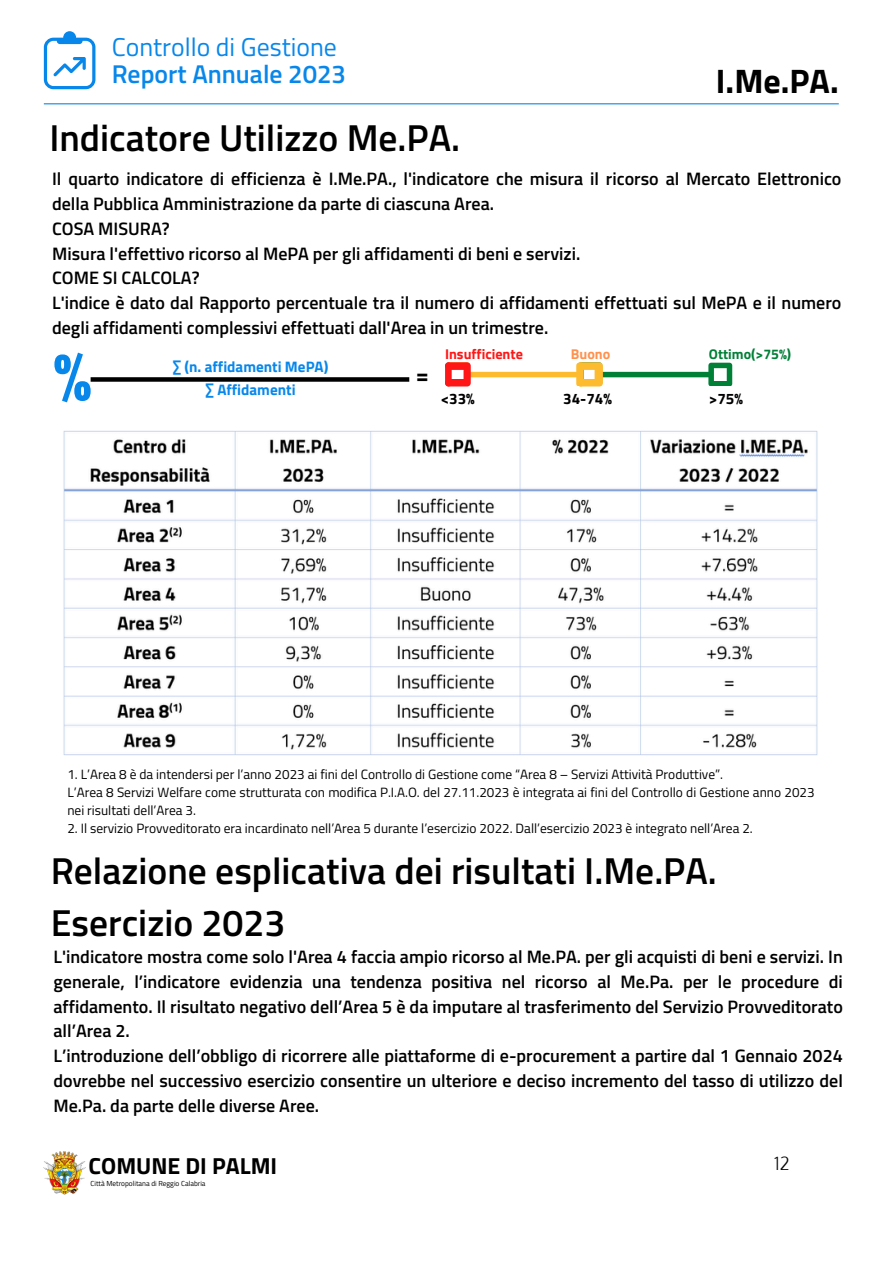
<style>
.page{position:relative;width:894px;height:1264px;background:#fff}
.page>*{position:absolute;margin:0;border:0;box-sizing:border-box;transform-origin:0 0}
.t1{font:700 67.95px "Titillium Web";color:#0887eb}
.t2{font:600 37.5px/51.8px "Titillium Web";color:#000}
.t3{font:700 34.05px "Titillium Web";color:#000}
.t4{font:25.8px "Titillium Web";color:#0887eb}
.t5{font:600 25.8px "Titillium Web";color:#0887eb}
.t6{font:700 23.25px "Titillium Web";color:#000}
.t7{font:700 22.35px "Titillium Web";color:#000}
.t8{font:600 18px/24.8px "Titillium Web";color:#000}
.t9{font:300 18px "Oxygen";color:#000}
.t10{font:700 15.15px "Titillium Web";color:#0887eb}
.t11{font:700 15.15px "Titillium Web";color:#000}
.t12{font:700 14.25px "Titillium Web";color:#ff1616}
.t13{font:700 14.25px "Titillium Web";color:#ff914d}
.t14{font:700 14.1px "Titillium Web";color:#008037}
.t15{font:13.5px/18.1px "Titillium Web";color:#000}
.t16{font:7.2px "Titillium Web";color:#000}
</style>
<div class="page">
<img style="left:44px;top:1151px;width:41px;height:44px">
<svg style="left:44px;top:31px;width:51px;height:58px"></svg>
<hr style="left:44px;top:103px;width:794px;height:1px;background:#0887eb">
<div style="left:91px;top:377px;width:318px;height:5px;background:#000"></div>
<svg style="left:445px;top:362px;width:6px;height:24px"></svg>
<div style="left:445px;top:379px;width:23px;height:7px;background:#ff1616;border-radius:4px"></div>
<svg style="left:446px;top:362px;width:286px;height:24px"></svg>
<div style="left:577px;top:379px;width:23px;height:7px;background:#fdbb2f;border-radius:4px"></div>
<div style="left:577px;top:362px;width:23px;height:8px;background:#fdbb2f;border-radius:4px"></div>
<img style="left:63px;top:430px;width:755px;height:326px">
<h4 class="t4" style="left:112px;top:27px;width:226px">Controllo di Gestione</h4>
<h3 class="t5" style="left:112px;top:54px;width:236px">Report Annuale 2023</h3>
<h6 class="t3" style="left:715px;top:54px;width:124px">I.Me.PA.</h6>
<h6 class="t2" style="left:49px;top:111px;width:412px">Indicatore Utilizzo Me.PA.</h6>
<h6 class="t8" style="left:52px;top:166px;width:790px">Il quarto indicatore di efficienza è I.Me.PA., l'indicatore che misura il ricorso al Mercato Elettronico della Pubblica Amministrazione da parte di ciascuna Area.<br>COSA MISURA?<br>Misura l'effettivo ricorso al MePA per gli affidamenti di beni e servizi.<br>COME SI CALCOLA?<br>L'indice è dato dal Rapporto percentuale tra il numero di affidamenti effettuati sul MePA e il numero degli affidamenti complessivi effettuati dall'Area in un trimestre.</h6>
<h6 class="t1" style="left:53px;top:323px;width:40px">%</h6>
<h6 class="t10" style="left:173px;top:355px;width:157px">∑ (n. affidamenti MePA)</h6>
<h1 class="t10" style="left:205px;top:378px;width:91px">∑ Affidamenti</h1>
<p class="t7" style="left:416px;top:357px;width:14px">=</p>
<h5 class="t12" style="left:445px;top:342px;width:79px">Insufficiente</h5>
<h1 class="t13" style="left:570px;top:342px;width:41px">Buono</h1>
<p class="t14" style="left:708px;top:343px;width:84px">Ottimo(&gt;75%)</p>
<p class="t11" style="left:440px;top:387px;width:36px">&lt;33%</p>
<h6 class="t11" style="left:563px;top:387px;width:50px">34-74%</h6>
<h6 class="t11" style="left:708px;top:386px;width:36px">&gt;75%</h6>
<p class="t15" style="left:67px;top:764px;width:657px">1. L’Area 8 è da intendersi per l’anno 2023 ai fini del Controllo di Gestione come “Area 8 – Servizi Attività Produttive”.</p>
<p class="t15" style="left:67px;top:782px;width:748px">L’Area 8 Servizi Welfare come strutturata con modifica P.I.A.O. del 27.11.2023 è integrata ai fini del Controllo di Gestione anno 2023 nei risultati dell’Area 3.</p>
<h1 class="t15" style="left:67px;top:818px;width:686px">2. Il servizio Provveditorato era incardinato nell’Area 5 durante l’esercizio 2022. Dall’esercizio 2023 è integrato nell’Area 2.</h1>
<h6 class="t2" style="left:51px;top:844px;width:667px">Relazione esplicativa dei risultati I.Me.PA.<br>Esercizio 2023</h6>
<p class="t8" style="left:53px;top:944px;width:790px">L'indicatore mostra come solo l'Area 4 faccia ampio ricorso al Me.PA. per gli acquisti di beni e servizi. In generale, l’indicatore evidenzia una tendenza positiva nel ricorso al Me.Pa. per le procedure di affidamento. Il risultato negativo dell’Area 5 è da imputare al trasferimento del Servizio Provveditorato all’Area 2.<br>L’introduzione dell’obbligo di ricorrere alle piattaforme di e-procurement a partire dal 1 Gennaio 2024 dovrebbe nel successivo esercizio consentire un ulteriore e deciso incremento del tasso di utilizzo del Me.Pa. da parte delle diverse Aree.</p>
<p class="t6" style="left:89px;top:1147px;width:190px">COMUNE DI PALMI</p>
<p class="t16" style="left:90px;top:1177px;width:117px">Città Metropolitana di Reggio Calabria</p>
<p class="t9" style="left:774px;top:1151px;width:17px">12</p>
</div>
